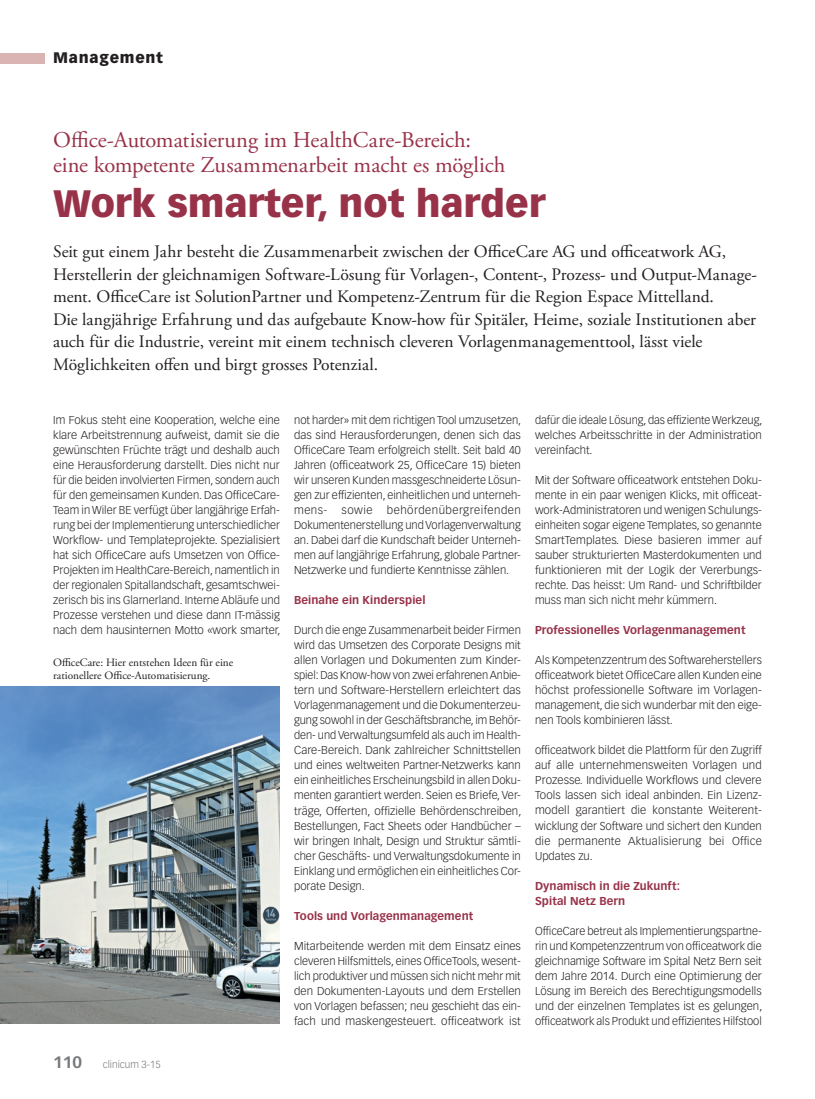
<style>
.page{position:relative;width:815px;height:1099px;background:#fff}
.page>*{position:absolute;margin:0;border:0;box-sizing:border-box;transform-origin:0 0}
.t1{font:900 37.5px "Vectora LT Std";color:#983249}
.t2{font:22.5px/25px "Adobe Garamond Pro";letter-spacing:-.005em;color:#983249}
.t3{font:17.5px/22.5px "Adobe Garamond Pro";color:#231f20}
.t4{font:900 15px "Vectora LT Std";letter-spacing:.05em;color:#231f20}
.t5{font:300 11.25px/15px "Vectora LT Std";color:#231f20;text-align:justify}
.t6{font:700 11.25px/15px "Vectora LT Std";letter-spacing:.005em;color:#983249}
.t7{font:11.25px/13.5px "Adobe Garamond Pro";color:#231f20}
.t8{font:300 10px "Vectora LT Std";color:#76787b}
.s1{font-weight:700;font-size:16.25px}
</style>
<div class="page">
<div style="left:0;top:53px;width:45px;height:10px;background:#d9b4b3"></div>
<img style="left:0;top:686px;width:280px;height:337px">
<h3 class="t4" style="left:53px;top:49px;width:111px">Management</h3>
<h2 class="t2" style="left:53px;top:128px;width:454px">Office-Automatisierung im HealthCare-Bereich: eine kompetente Zusammenarbeit macht es möglich</h2>
<h1 class="t1" style="left:53px;top:180px;width:494px">Work smarter, not harder</h1>
<p class="t3" style="left:53px;top:241px;width:705px">Seit gut einem Jahr besteht die Zusammenarbeit zwischen der OfficeCare AG und officeatwork AG, Herstellerin der gleichnamigen Software-Lösung für Vorlagen-, Content-, Prozess- und Output-Manage&shy;ment. OfficeCare ist SolutionPartner und Kompetenz-Zentrum für die Region Espace Mittelland.<br>Die langjährige Erfahrung und das aufgebaute Know-how für Spitäler, Heime, soziale Institutionen aber auch für die Industrie, vereint mit einem technisch cleveren Vorlagenmanagementtool, lässt viele Möglichkeiten offen und birgt grosses Potenzial.</p>
<p class="t5" style="left:53px;top:413px;width:229px;text-align:left">Im Fokus steht eine Kooperation, welche eine klare Arbeitstrennung aufweist, damit sie die gewünschten Früchte trägt und deshalb auch eine Herausforderung darstellt. Dies nicht nur für die beiden involvierten Firmen, sondern auch für den gemeinsamen Kunden. Das OfficeCare-Team in Wiler BE verfügt über langjährige Erfah&shy;rung bei der Implementierung unterschiedlicher Workflow- und Templateprojekte. Spezialisiert hat sich OfficeCare aufs Umsetzen von Office-Projekten im HealthCare-Bereich, namentlich in der regionalen Spitallandschaft, gesamtschwei&shy;zerisch bis ins Glarnerland. Interne Abläufe und Prozesse verstehen und diese dann IT-mässig nach dem hausinternen Motto «work smarter,</p>
<p class="t5" style="left:294px;top:413px;width:229px">not harder» mit dem richtigen Tool umzusetzen, das sind Herausforderungen, denen sich das OfficeCare Team erfolgreich stellt. Seit bald 40<br>Jahren (officeatwork 25, OfficeCare 15) bieten wir unseren Kunden massgeschneiderte Lösun&shy;gen zur effizienten, einheitlichen und unterneh&shy;mens-</p>
<p class="t5" style="left:294px;top:503px;width:228px;text-align:left;text-indent:93px">behördenübergreifenden Dokumentenerstellung und Vorlagenverwaltung an. Dabei darf die Kundschaft beider Unterneh&shy;men auf langjährige Erfahrung, globale Partner-- Netzwerke und fundierte Kenntnisse zählen.</p>
<p class="t6" style="left:294px;top:593px;width:133px">Beinahe ein Kinderspiel</p>
<p class="t5" style="left:294px;top:623px;width:229px">Durch die enge Zusammenarbeit beider Firmen wird das Umsetzen des Corporate Designs mit allen Vorlagen und Dokumenten zum Kinder&shy;spiel: Das Know-how von zwei erfahrenen Anbie&shy;tern und Software-Herstellern erleichtert das Vorlagenmanagement und die Dokumenterzeu&shy;gung sowohl in der Geschäftsbranche, im Behör&shy;den- und Verwaltungsumfeld als auch im Health-Care-Bereich. Dank zahlreicher Schnittstellen und eines weltweiten Partner-Netzwerks kann ein einheitliches Erscheinungsbild in allen Doku&shy;menten garantiert werden. Seien es Briefe, Ver&shy;träge, Offerten, offizielle Behördenschreiben, Bestellungen, Fact Sheets oder Handbücher – wir bringen Inhalt, Design und Struktur sämtli&shy;cher Geschäfts- und Verwaltungsdokumente in Einklang und ermöglichen ein einheitliches Cor&shy;porate Design.</p>
<p class="t6" style="left:294px;top:908px;width:181px">Tools und Vorlagenmanagement</p>
<p class="t5" style="left:294px;top:938px;width:228px">Mitarbeitende werden mit dem Einsatz eines cleveren Hilfsmittels, eines OfficeTools, wesent&shy;lich produktiver und müssen sich nicht mehr mit den Dokumenten-Layouts und dem Erstellen von Vorlagen befassen; neu geschieht das ein&shy;fach und maskengesteuert. officeatwork ist</p>
<p class="t5" style="left:342px;top:503px;width:32px">sowie</p>
<p class="t7" style="left:53px;top:656px;width:182px">OfficeCare: Hier entstehen Ideen für eine rationellere Office-Automatisierung.</p>
<p class="t8" style="left:53px;top:1058px;width:109px"><span class="s1">110</span> clinicum 3-15</p>
<p class="t5" style="left:535px;top:413px;width:229px">dafür die ideale Lösung, das effiziente Werkzeug, welches Arbeitsschritte in der Administration vereinfacht.</p>
<p class="t5" style="left:535px;top:473px;width:228px">Mit der Software officeatwork entstehen Doku&shy;mente in ein paar wenigen Klicks, mit officeat&shy;work-Administratoren und wenigen Schulungs&shy;einheiten sogar eigene Templates, so genannte SmartTemplates. Diese basieren immer auf sauber strukturierten Masterdokumenten und funktionieren mit der Logik der Vererbungs&shy;rechte. Das heisst: Um Rand- und Schriftbilder muss man sich nicht mehr kümmern.</p>
<p class="t6" style="left:535px;top:623px;width:212px">Professionelles Vorlagenmanagement</p>
<p class="t5" style="left:535px;top:653px;width:228px">Als Kompetenzzentrum des Softwareherstellers officeatwork bietet OfficeCare allen Kunden eine höchst professionelle Software im Vorlagen&shy;management, die sich wunderbar mit den eige&shy;nen Tools kombinieren lässt.</p>
<p class="t5" style="left:535px;top:743px;width:228px">officeatwork bildet die Plattform für den Zugriff auf alle unternehmensweiten Vorlagen und Prozesse. Individuelle Workflows und clevere Tools lassen sich ideal anbinden. Ein Lizenz&shy;modell garantiert die konstante Weiterent&shy;wicklung der Software und sichert den Kunden die permanente Aktualisierung bei Office Updates zu.</p>
<p class="t6" style="left:535px;top:878px;width:146px">Dynamisch in die Zukunft:<br>Spital Netz Bern</p>
<p class="t5" style="left:535px;top:923px;width:229px">OfficeCare betreut als Implementierungspartne&shy;rin und Kompetenzzentrum von officeatwork die gleichnamige Software im Spital Netz Bern seit dem Jahre 2014. Durch eine Optimierung der Lösung im Bereich des Berechtigungsmodells und der einzelnen Templates ist es gelungen, officeatwork als Produkt und effizientes Hilfstool</p>
</div>
